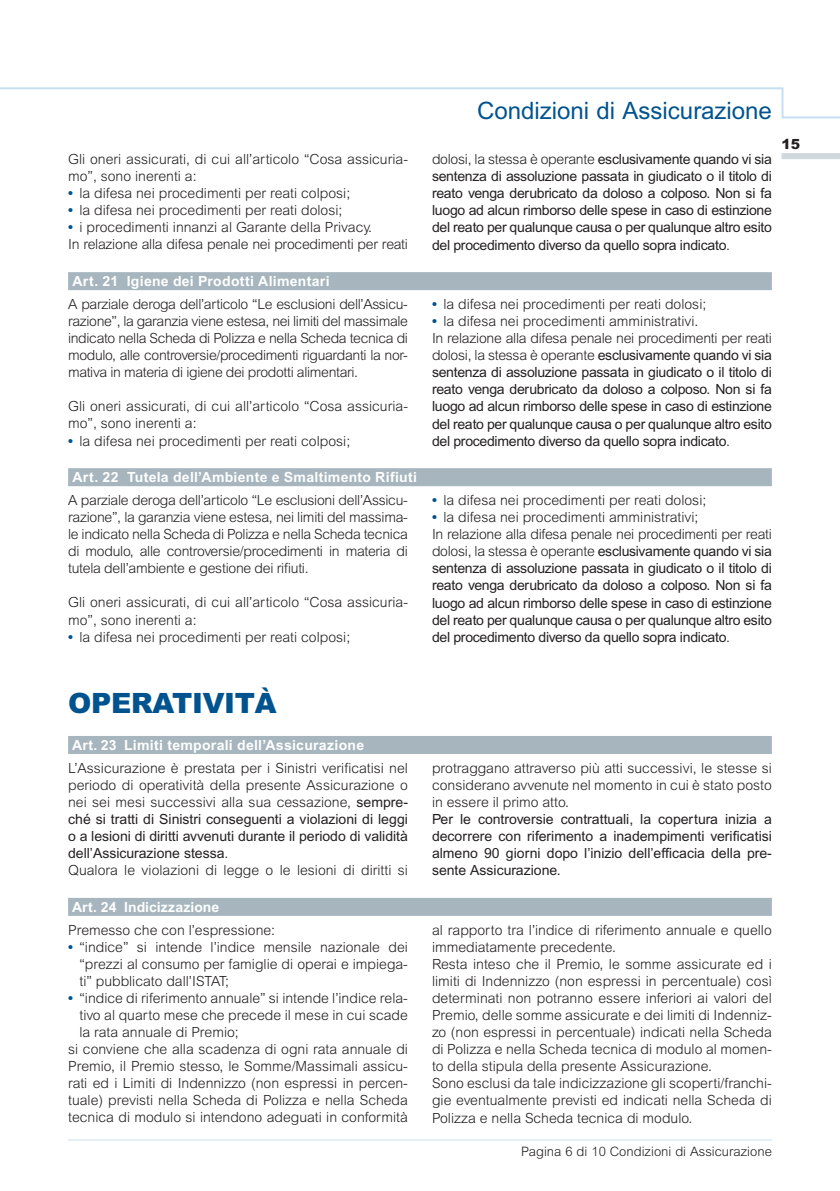
<style>
.page{position:relative;width:840px;height:1191px;background:#fff}
.page>*{position:absolute;margin:0;border:0;box-sizing:border-box;transform-origin:0 0}
.t1{font:900 28px "Arial";letter-spacing:-.01em;color:#01538f}
.t2{font:24px "Arial";color:#01538f}
.t3{font:300 14px/17px "Arial";color:#231f20}
.t4{font:14px/17px "Arial";letter-spacing:-.02em;color:#231f20;text-align:justify}
.t5{font:700 14px "Arial";letter-spacing:.02em;color:#fff}
.t6{font:300 14px/17px "Arial";letter-spacing:-.02em;color:#231f20}
.t7{font:900 14px "Arial";color:#231f20}
.t8{font:300 13px "Arial";color:#231f20}
.s1{font-weight:700;color:#01538f}
.s2{font-weight:300}
.s3{font-weight:400}
</style>
<div class="page">
<div style="left:781px;top:153px;width:58px;height:6px;background:#cfd8dd"></div>
<svg style="left:0;top:87px;width:839px;height:32px"></svg>
<hr style="left:68px;top:1139px;width:703px;height:1px;background:#c7dff2">
<div style="left:68px;top:272px;width:703px;height:18px;background:#a7b6be"></div>
<div style="left:68px;top:468px;width:703px;height:18px;background:#a7b6be"></div>
<div style="left:68px;top:736px;width:703px;height:18px;background:#a7b6be"></div>
<div style="left:68px;top:898px;width:703px;height:18px;background:#a7b6be"></div>
<p class="t3" style="left:68px;top:151px;width:341px">Gli oneri assicurati, di cui all’articolo “Cosa assicuria&shy;mo”, sono inerenti a:</p>
<p class="t3" style="left:68px;top:185px;width:283px"><span class="s1">•</span> la difesa nei procedimenti per reati colposi;</p>
<p class="t3" style="left:68px;top:202px;width:276px"><span class="s1">•</span> la difesa nei procedimenti per reati dolosi;</p>
<p class="t6" style="left:68px;top:219px;width:341px"><span class="s1">•</span> i procedimenti innanzi al Garante della Privacy.<br>In relazione alla difesa penale nei procedimenti per reati</p>
<p class="t5" style="left:72px;top:273px;width:258px">Art. 21 Igiene dei Prodotti Alimentari</p>
<p class="t3" style="left:68px;top:296px;width:341px;text-align:justify">A parziale deroga dell’articolo “Le esclusioni dell’Assicu&shy;razione”, la garanzia viene estesa, nei limiti del massimale indicato nella Scheda di Polizza e nella Scheda tecnica di modulo, alle controversie/procedimenti riguardanti la nor&shy;mativa in materia di igiene dei prodotti alimentari.</p>
<p class="t3" style="left:68px;top:398px;width:341px">Gli oneri assicurati, di cui all’articolo “Cosa assicuria&shy;mo”, sono inerenti a:</p>
<p class="t3" style="left:68px;top:432px;width:283px"><span class="s1">•</span> la difesa nei procedimenti per reati colposi;</p>
<p class="t5" style="left:72px;top:469px;width:346px">Art. 22 Tutela dell’Ambiente e Smaltimento Rifiuti</p>
<p class="t3" style="left:68px;top:491px;width:341px;text-align:justify">A parziale deroga dell’articolo “Le esclusioni dell’Assicu&shy;razione”, la garanzia viene estesa, nei limiti del massima&shy;le indicato nella Scheda di Polizza e nella Scheda tecnica di modulo, alle controversie/procedimenti in materia di tutela dell’ambiente e gestione dei rifiuti.</p>
<p class="t3" style="left:68px;top:594px;width:341px">Gli oneri assicurati, di cui all’articolo “Cosa assicuria&shy;mo”, sono inerenti a:</p>
<p class="t3" style="left:68px;top:628px;width:283px"><span class="s1">•</span> la difesa nei procedimenti per reati colposi;</p>
<h2 class="t2" style="left:477px;top:96px;width:296px">Condizioni di Assicurazione</h2>
<p class="t4" style="left:432px;top:151px;width:341px"><span class="s2">dolosi, la stessa è operante</span> esclusivamente quando vi sia sentenza di assoluzione passata in giudicato o il titolo di reato venga derubricato da doloso a colposo. Non si fa luogo ad alcun rimborso delle spese in caso di estinzione del reato per qualunque causa o per qualunque altro esito del procedimento diverso da quello sopra indicato<span class="s2">.</span></p>
<p class="t7" style="left:781px;top:135px;width:20px">15</p>
<p class="t3" style="left:432px;top:296px;width:276px"><span class="s1">•</span> la difesa nei procedimenti per reati dolosi;</p>
<p class="t4" style="left:432px;top:313px;width:341px;text-align:left"><span class="s1">•</span> <span class="s2">la difesa nei procedimenti amministrativi.<br>In relazione alla difesa penale nei procedimenti per reati dolosi, la stessa è operante</span> esclusivamente quando vi sia sentenza di assoluzione passata in giudicato o il titolo di reato venga derubricato da doloso a colposo. Non si fa luogo ad alcun rimborso delle spese in caso di estinzione del reato per qualunque causa o per qualunque altro esito del procedimento diverso da quello sopra indicato<span class="s2">.</span></p>
<p class="t3" style="left:432px;top:492px;width:276px"><span class="s1">•</span> la difesa nei procedimenti per reati dolosi;</p>
<p class="t4" style="left:432px;top:509px;width:341px;text-align:left"><span class="s1">•</span> <span class="s2">la difesa nei procedimenti amministrativi;<br>In relazione alla difesa penale nei procedimenti per reati dolosi, la stessa è operante</span> esclusivamente quando vi sia sentenza di assoluzione passata in giudicato o il titolo di reato venga derubricato da doloso a colposo. Non si fa luogo ad alcun rimborso delle spese in caso di estinzione del reato per qualunque causa o per qualunque altro esito del procedimento diverso da quello sopra indicato<span class="s2">.</span></p>
<h1 class="t1" style="left:68px;top:685px;width:210px">OPERATIVITÀ</h1>
<p class="t5" style="left:72px;top:737px;width:293px">Art. 23 Limiti temporali dell’Assicurazione</p>
<p class="t3" style="left:68px;top:759px;width:341px">L’Assicurazione è prestata per i Sinistri verificatisi nel periodo di operatività della presente Assicurazione o nei sei mesi successivi alla sua cessazione, <span class="s3">sempre&shy;ché si tratti di Sinistri conseguenti a violazioni di leggi o a lesioni di diritti avvenuti durante il periodo di validità dell’Assicurazione stessa</span>.<br>Qualora le violazioni di legge o le lesioni di diritti si</p>
<p class="t3" style="left:432px;top:759px;width:341px;text-align:justify">protraggano attraverso più atti successivi, le stesse si considerano avvenute nel momento in cui è stato posto in essere il primo atto.</p>
<p class="t4" style="left:432px;top:810px;width:341px">Per le controversie contrattuali, la copertura inizia a decorrere con riferimento a inadempimenti verificatisi almeno 90 giorni dopo l’inizio dell’efficacia della pre&shy;sente Assicurazione.</p>
<p class="t5" style="left:72px;top:899px;width:149px">Art. 24 Indicizzazione</p>
<p class="t3" style="left:68px;top:921px;width:208px">Premesso che con l’espressione:</p>
<p class="t3" style="left:79px;top:938px;width:330px;text-align:justify;text-indent:-11px"><span class="s1">•</span> “indice” si intende l’indice mensile nazionale dei “prezzi al consumo per famiglie di operai e impiega&shy;ti” pubblicato dall’ISTAT;</p>
<p class="t3" style="left:68px;top:989px;width:341px"><span class="s1">•</span> “indice di riferimento annuale” si intende l’indice rela-</p>
<p class="t3" style="left:79px;top:1006px;width:330px">tivo al quarto mese che precede il mese in cui scade</p>
<p class="t3" style="left:79px;top:1023px;width:161px">la rata annuale di Premio;</p>
<p class="t3" style="left:68px;top:1040px;width:341px">si conviene che alla scadenza di ogni rata annuale di</p>
<p class="t3" style="left:68px;top:1057px;width:341px">Premio, il Premio stesso, le Somme/Massimali assicu-</p>
<p class="t3" style="left:68px;top:1074px;width:341px">rati ed i Limiti di Indennizzo (non espressi in percen-</p>
<p class="t3" style="left:68px;top:1092px;width:341px">tuale) previsti nella Scheda di Polizza e nella Scheda</p>
<p class="t3" style="left:68px;top:1109px;width:341px">tecnica di modulo si intendono adeguati in conformità</p>
<p class="t3" style="left:432px;top:921px;width:341px">al rapporto tra l’indice di riferimento annuale e quello immediatamente precedente.<br>Resta inteso che il Premio, le somme assicurate ed i limiti di Indennizzo (non espressi in percentuale) così determinati non potranno essere inferiori ai valori del Premio, delle somme assicurate e dei limiti di Indenniz&shy;zo (non espressi in percentuale) indicati nella Scheda di Polizza e nella Scheda tecnica di modulo al momen&shy;to della stipula della presente Assicurazione.<br>Sono esclusi da tale indicizzazione gli scoperti/franchi&shy;gie eventualmente previsti ed indicati nella Scheda di Polizza e nella Scheda tecnica di modulo.</p>
<p class="t8" style="left:521px;top:1144px;width:252px">Pagina 6 di 10 Condizioni di Assicurazione</p>
</div>
